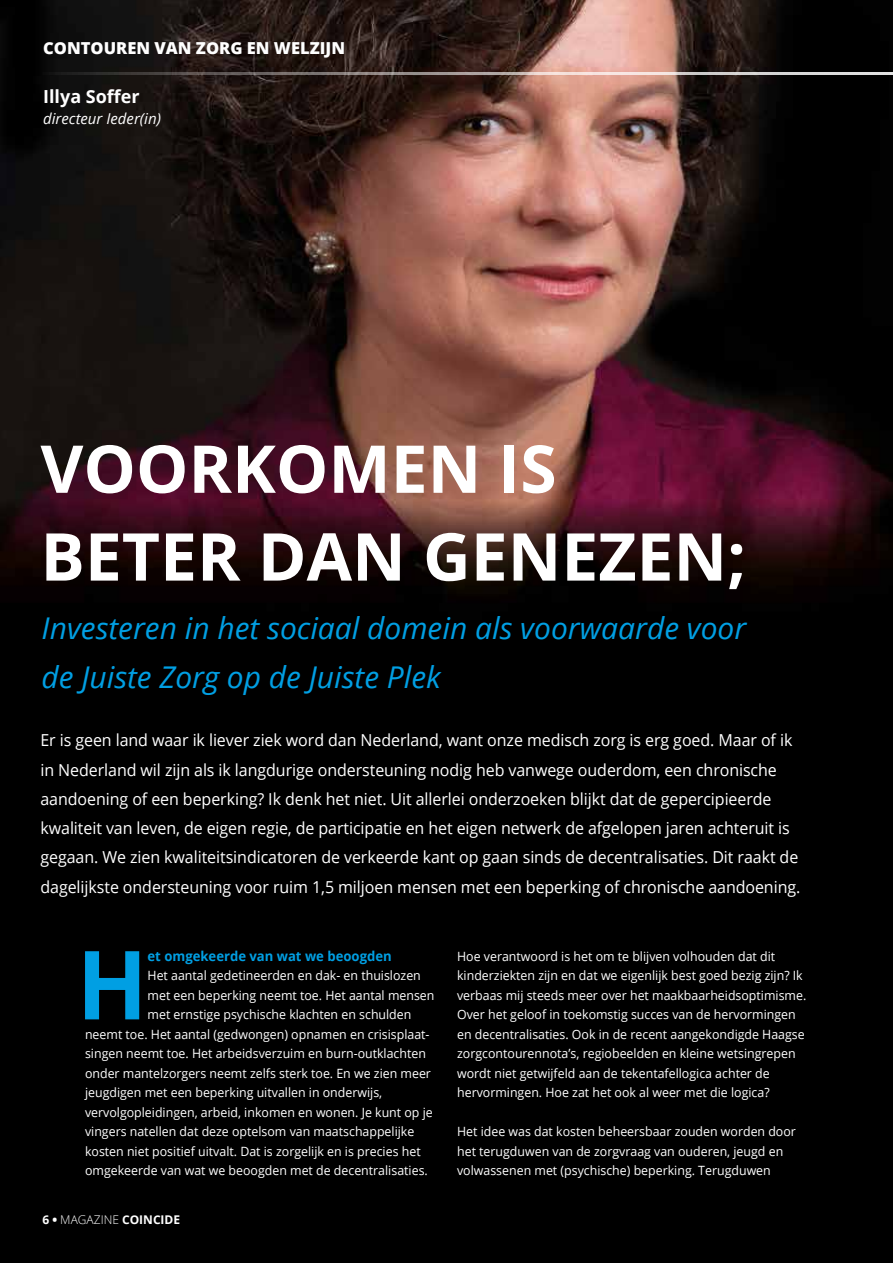
<style>
.page{position:relative;width:893px;height:1263px;background:#fff}
.page>*{position:absolute;margin:0;border:0;box-sizing:border-box;transform-origin:0 0}
.t1{font:700 95.4px "Open Sans";color:#009fe3}
.t2{font:700 66px/87.8px "Open Sans";color:#fff}
.t3{font:italic 30px/48.8px "Open Sans";color:#009fe3}
.t4{font:700 18px "Open Sans";color:#fff}
.t5{font:16.5px/29.2px "Open Sans";letter-spacing:-.005em;color:#fff}
.t6{font:800 16.5px "Open Sans";color:#fff}
.t7{font:italic 15px "Open Sans";color:#fff}
.t8{font:700 13.5px "Open Sans";color:#009fe3}
.t9{font:12.75px/19.5px "Open Sans";color:#fff}
.t10{font:700 12px "Open Sans";color:#fff}
.s1{font-weight:800}
.s2{font-weight:300}
</style>
<div class="page">
<img style="left:0;top:0;width:893px;height:1263px">
<hr style="left:43px;top:72px;width:850px;height:3px;background:#fff">
<p class="t6" style="left:43px;top:35px;width:303px">CONTOUREN VAN ZORG EN WELZIJN</p>
<h3 class="t4" style="left:43px;top:84px;width:98px">Illya Soffer</h3>
<p class="t7" style="left:43px;top:108px;width:119px">directeur Ieder(in)</p>
<h2 class="t2" style="left:40px;top:423px;width:707px">VOORKOMEN IS<br>BETER DAN GENEZEN;</h2>
<h3 class="t3" style="left:42px;top:603px;width:706px">Investeren in het sociaal domein als voorwaarde voor de Juiste Zorg op de Juiste Plek</h3>
<p class="t5" style="left:40px;top:725px;width:761px">Er is geen land waar ik liever ziek word dan Nederland, want onze medisch zorg is erg goed. Maar of ik in Nederland wil zijn als ik langdurige ondersteuning nodig heb vanwege ouderdom, een chronische aandoening of een beperking? Ik denk het niet. Uit allerlei onderzoeken blijkt dat de gepercipieerde kwaliteit van leven, de eigen regie, de participatie en het eigen netwerk de afgelopen jaren achteruit is gegaan. We zien kwaliteitsindicatoren de verkeerde kant op gaan sinds de decentralisaties. Dit raakt de dagelijkste ondersteuning voor ruim 1,5 miljoen mensen met een beperking of chronische aandoening.</p>
<h1 class="t1" style="left:77px;top:917px;width:72px">H</h1>
<p class="t8" style="left:148px;top:946px;width:246px">et omgekeerde van wat we beoogden</p>
<p class="t9" style="left:148px;top:966px;width:275px">Het aantal gedetineerden en dak- en thuislozen</p>
<p class="t9" style="left:148px;top:985px;width:288px">met een beperking neemt toe. Het aantal mensen</p>
<p class="t9" style="left:148px;top:1005px;width:265px">met ernstige psychische klachten en schulden</p>
<p class="t9" style="left:85px;top:1024px;width:346px">neemt toe. Het aantal (gedwongen) opnamen en crisisplaat-</p>
<p class="t9" style="left:85px;top:1044px;width:342px">singen neemt toe. Het arbeidsverzuim en burn-outklachten</p>
<p class="t9" style="left:85px;top:1063px;width:347px">onder mantelzorgers neemt zelfs sterk toe. En we zien meer</p>
<p class="t9" style="left:85px;top:1083px;width:299px">jeugdigen met een beperking uitvallen in onderwijs,</p>
<p class="t9" style="left:85px;top:1102px;width:349px">vervolgopleidingen, arbeid, inkomen en wonen. Je kunt op je</p>
<p class="t9" style="left:85px;top:1122px;width:331px">vingers natellen dat deze optelsom van maatschappelijke</p>
<p class="t9" style="left:85px;top:1141px;width:337px">kosten niet positief uitvalt. Dat is zorgelijk en is precies het</p>
<p class="t9" style="left:85px;top:1161px;width:344px">omgekeerde van wat we beoogden met de decentralisaties.</p>
<p class="t10" style="left:43px;top:1211px;width:139px">6 <span class="s1">•</span> <span class="s2">MAGAZINE</span> COINCIDE</p>
<p class="t9" style="left:457px;top:946px;width:351px">Hoe verantwoord is het om te blijven volhouden dat dit kinderziekten zijn en dat we eigenlijk best goed bezig zijn? Ik verbaas mij steeds meer over het maakbaarheidsoptimisme.<br>Over het geloof in toekomstig succes van de hervormingen en decentralisaties. Ook in de recent aangekondigde Haagse zorgcontourennota’s, regiobeelden en kleine wetsingrepen wordt niet getwijfeld aan de tekentafellogica achter de hervormingen. Hoe zat het ook al weer met die logica?</p>
<p class="t9" style="left:457px;top:1121px;width:340px">Het idee was dat kosten beheersbaar zouden worden door het terugduwen van de zorgvraag van ouderen, jeugd en volwassenen met (psychische) beperking. Terugduwen</p>
</div>
